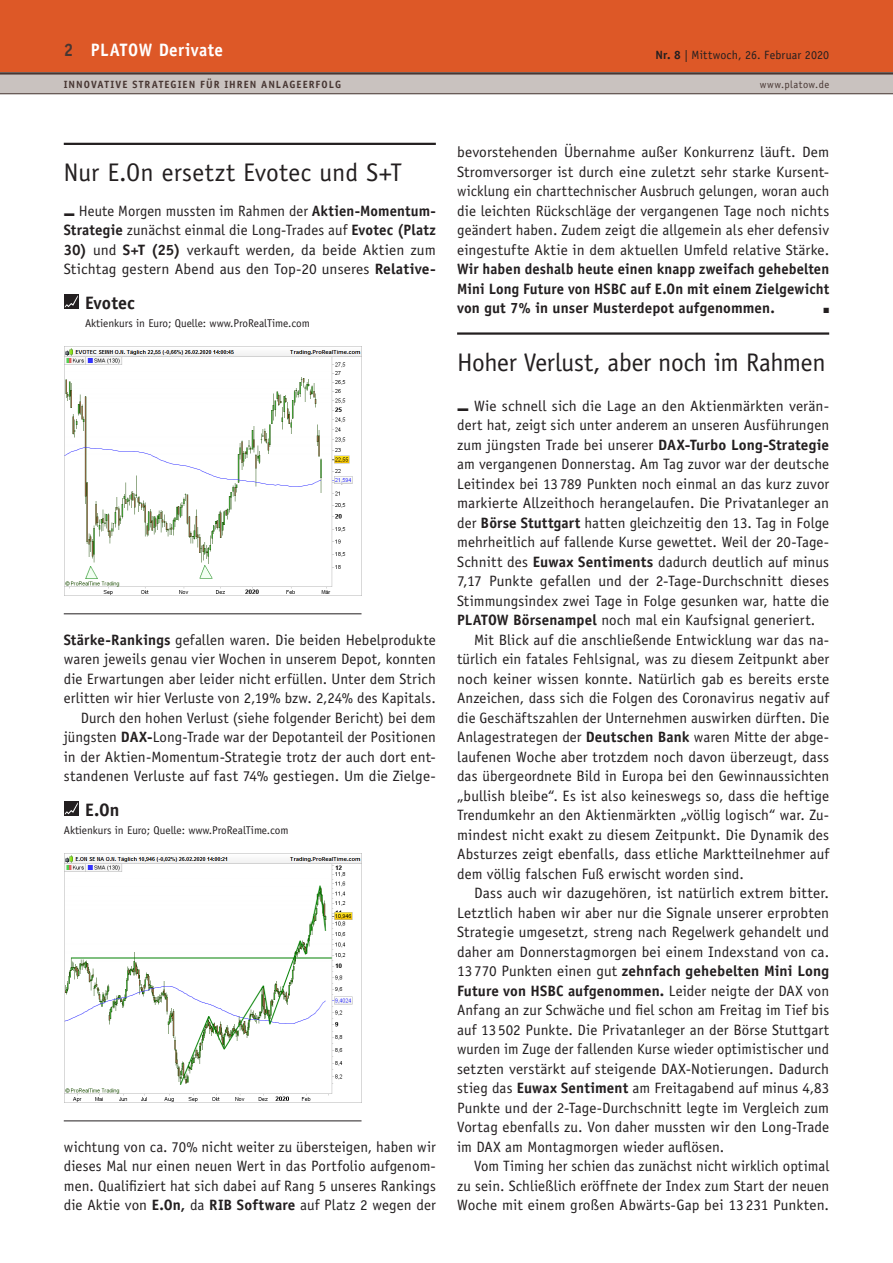
<style>
.page{position:relative;width:893px;height:1263px;background:#fff}
.page>*{position:absolute;margin:0;border:0;box-sizing:border-box;transform-origin:0 0}
._02_Headline{font:25.5px "Officina Sans Std";letter-spacing:-.005em;color:#231f20}
.t1{font:700 18px "Officina Sans Std";letter-spacing:.025em;color:#fff;scale:.95 1}
._20_Kasten_Kopf{font:700 18px "Officina Sans Std";letter-spacing:.005em;color:#231f20}
._06_Fließtext_Einzug{font:15px/19.5px "Officina Sans Std";letter-spacing:.005em;color:#231f20;text-align:justify}
._05_Fließtext{font:15px/19.5px "Officina Sans Std";letter-spacing:.005em;color:#231f20}
._20_Kasten_Kopf-2{font:12px "Officina Sans Std";letter-spacing:.015em;color:#231f20}
._20_Kasten_Kopf-3{font:11.25px "Officina Sans Std";color:#231f20}
.t2{font:700 10.5px "Officina Sans Std";letter-spacing:.095em;color:#473632}
.t3{font:10.5px "Officina Sans Std";letter-spacing:.045em;color:#473632}
._06_Fließtext_Einzug-2{font:7.5px "Zapf Dingbats";color:#231f20}
.s1{color:#473632}
.s2{font-weight:700}
</style>
<div class="page">
<div style="left:0;top:0;width:893px;height:72px;background:#dd5827"></div>
<div style="left:0;top:72px;width:893px;height:22px;background:#c9c2bf"></div>
<hr style="left:0;top:72px;width:893px;height:3px;background:#473632">
<hr style="left:0;top:94px;width:893px;height:1px;background:#473632">
<hr style="left:64px;top:143px;width:372px;height:2px;background:#231f20">
<hr style="left:457px;top:332px;width:372px;height:3px;background:#231f20">
<hr style="left:64px;top:613px;width:297px;height:1px;background:#231f20">
<img style="left:64px;top:346px;width:298px;height:249px">
<div style="left:64px;top:294px;width:15px;height:15px;background:#231f20"></div>
<svg style="left:65px;top:295px;width:13px;height:13px"></svg>
<hr style="left:64px;top:1120px;width:297px;height:1px;background:#231f20">
<img style="left:64px;top:853px;width:298px;height:249px">
<div style="left:64px;top:801px;width:15px;height:15px;background:#231f20"></div>
<svg style="left:65px;top:802px;width:13px;height:13px"></svg>
<p class="t1" style="left:64px;top:39px;width:169px"><span class="s1">2</span> PLATOW Derivate</p>
<p class="_20_Kasten_Kopf-2" style="left:655px;top:47px;width:175px"><span class="s2">Nr. 8</span> | Mittwoch, 26. Februar 2020</p>
<p class="t2" style="left:64px;top:78px;width:279px">INNOVATIVE STRATEGIEN FÜR IHREN ANLAGEERFOLG</p>
<p class="t3" style="left:760px;top:79px;width:71px">www.platow.de</p>
<p class="_02_Headline" style="left:64px;top:158px;width:340px">Nur E.On ersetzt Evotec und S+T</p>
<p class="_05_Fließtext" style="left:64px;top:201px;width:374px">■ Heute Morgen mussten im Rahmen der <span class="s2">Aktien-Momentum-<br>Strategie</span> zunächst einmal die Long-Trades auf <span class="s2">Evotec (Platz</span></p>
<p class="_05_Fließtext" style="left:64px;top:240px;width:374px"><span class="s2">30)</span> und <span class="s2">S+T (25)</span> verkauft werden, da beide Aktien zum<br>Stichtag gestern Abend aus den Top-20 unseres <span class="s2">Relative-</span></p>
<p class="_20_Kasten_Kopf" style="left:85px;top:291px;width:51px">Evotec</p>
<p class="_20_Kasten_Kopf-3" style="left:85px;top:316px;width:226px">Aktienkurs in Euro; Quelle: www.ProRealTime.com</p>
<p class="_05_Fließtext" style="left:64px;top:630px;width:374px;text-align:justify"><span class="s2">Stärke-Rankings</span> gefallen waren. Die beiden Hebelprodukte waren jeweils genau vier Wochen in unserem Depot, konnten die Erwartungen aber leider nicht erfüllen. Unter dem Strich erlitten wir hier Verluste von 2,19% bzw. 2,24% des Kapitals.</p>
<p class="_06_Fließtext_Einzug" style="left:64px;top:708px;width:374px;text-indent:17px">Durch den hohen Verlust (siehe folgender Bericht) bei dem jüngsten <span class="s2">DAX-</span>Long-Trade war der Depotanteil der Positionen in der Aktien-Momentum-Strategie trotz der auch dort ent&shy;standenen Verluste auf fast 74% gestiegen. Um die Zielge-</p>
<p class="_20_Kasten_Kopf" style="left:85px;top:798px;width:36px">E.On</p>
<p class="_20_Kasten_Kopf-3" style="left:64px;top:823px;width:226px">Aktienkurs in Euro; Quelle: www.ProRealTime.com</p>
<p class="_06_Fließtext_Einzug" style="left:64px;top:1137px;width:374px">wichtung von ca. 70% nicht weiter zu übersteigen, haben wir dieses Mal nur einen neuen Wert in das Portfolio aufgenom&shy;men. Qualifiziert hat sich dabei auf Rang 5 unseres Rankings die Aktie von <span class="s2">E.On,</span> da <span class="s2">RIB Software</span> auf Platz 2 wegen der</p>
<p class="_06_Fließtext_Einzug" style="left:457px;top:143px;width:374px">bevorstehenden Übernahme außer Konkurrenz läuft. Dem Stromversorger ist durch eine zuletzt sehr starke Kursent&shy;wicklung ein charttechnischer Ausbruch gelungen, woran auch die leichten Rückschläge der vergangenen Tage noch nichts geändert haben. Zudem zeigt die allgemein als eher defensiv eingestufte Aktie in dem aktuellen Umfeld relative Stärke.<br><span class="s2">Wir haben deshalb heute einen knapp zweifach gehebelten Mini Long Future von HSBC auf E.On mit einem Zielgewicht von gut 7% in unser Musterdepot aufgenommen.</span></p>
<p class="_06_Fließtext_Einzug-2" style="left:823px;top:307px;width:7px">■</p>
<p class="_02_Headline" style="left:457px;top:347px;width:370px">Hoher Verlust, aber noch im Rahmen</p>
<p class="_05_Fließtext" style="left:457px;top:396px;width:374px;text-align:justify">■ Wie schnell sich die Lage an den Aktienmärkten verän&shy;dert hat, zeigt sich unter anderem an unseren Ausführungen zum jüngsten Trade bei unserer <span class="s2">DAX-Turbo Long-Strategie </span>am vergangenen Donnerstag. Am Tag zuvor war der deutsche Leitindex bei 13789 Punkten noch einmal an das kurz zuvor markierte Allzeithoch herangelaufen. Die Privatanleger an der <span class="s2">Börse Stuttgart</span> hatten gleichzeitig den 13. Tag in Folge mehrheitlich auf fallende Kurse gewettet. Weil der 20-Tage-Schnitt des <span class="s2">Euwax Sentiments</span> dadurch deutlich auf minus 7,17 Punkte gefallen und der 2-Tage-Durchschnitt dieses Stimmungsindex zwei Tage in Folge gesunken war, hatte die <span class="s2">PLATOW Börsenampel</span> noch mal ein Kaufsignal generiert.</p>
<p class="_06_Fließtext_Einzug" style="left:457px;top:630px;width:374px;text-indent:17px">Mit Blick auf die anschließende Entwicklung war das na&shy;türlich ein fatales Fehlsignal, was zu diesem Zeitpunkt aber noch keiner wissen konnte. Natürlich gab es bereits erste Anzeichen, dass sich die Folgen des Coronavirus negativ auf die Geschäftszahlen der Unternehmen auswirken dürften. Die Anlagestrategen der <span class="s2">Deutschen Bank</span> waren Mitte der abge&shy;laufenen Woche aber trotzdem noch davon überzeugt, dass das übergeordnete Bild in Europa bei den Gewinnaussichten „bullish bleibe“. Es ist also keineswegs so, dass die heftige Trendumkehr an den Aktienmärkten „völlig logisch“ war. Zu&shy;mindest nicht exakt zu diesem Zeitpunkt. Die Dynamik des Absturzes zeigt ebenfalls, dass etliche Marktteilnehmer auf dem völlig falschen Fuß erwischt worden sind.</p>
<p class="_06_Fließtext_Einzug" style="left:457px;top:884px;width:374px;text-indent:17px">Dass auch wir dazugehören, ist natürlich extrem bitter.<br>Letztlich haben wir aber nur die Signale unserer erprobten Strategie umgesetzt, streng nach Regelwerk gehandelt und daher am Donnerstagmorgen bei einem Indexstand von ca.<br>13 770 Punkten einen gut <span class="s2">zehnfach gehebelten Mini Long Future von HSBC aufgenommen.</span> Leider neigte der DAX von Anfang an zur Schwäche und fiel schon am Freitag im Tief bis auf 13502 Punkte. Die Privatanleger an der Börse Stuttgart wurden im Zuge der fallenden Kurse wieder optimistischer und setzten verstärkt auf steigende DAX-Notierungen. Dadurch stieg das <span class="s2">Euwax Sentiment</span> am Freitagabend auf minus 4,83<br>Punkte und der 2-Tage-Durchschnitt legte im Vergleich zum Vortag ebenfalls zu. Von daher mussten wir den Long-Trade im DAX am Montagmorgen wieder auflösen.</p>
<p class="_06_Fließtext_Einzug" style="left:457px;top:1157px;width:374px;text-indent:17px">Vom Timing her schien das zunächst nicht wirklich optimal zu sein. Schließlich eröffnete der Index zum Start der neuen Woche mit einem großen Abwärts-Gap bei 13231 Punkten.</p>
</div>
